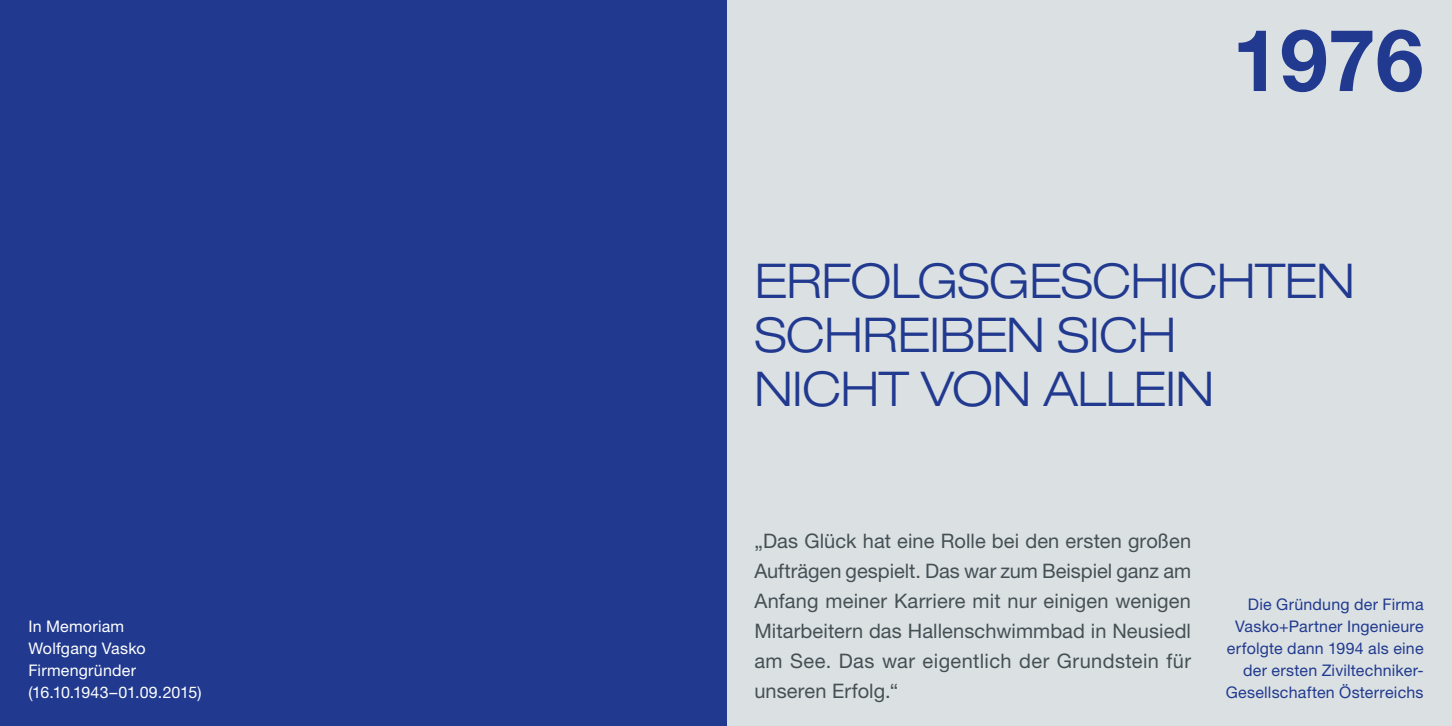
<style>
.page{position:relative;width:1452px;height:726px;background:#fff}
.page>*{position:absolute;margin:0;border:0;box-sizing:border-box;transform-origin:0 0}
.t1{font:700 86px "Helvetica Neue";color:#213a8f}
.t2{font:300 expanded 48px/54px "Helvetica Neue";letter-spacing:-.01em;color:#213a8f}
.t3{font:20px/30px "Helvetica Neue";letter-spacing:.02em;color:#455055;text-align:justify}
.t4{font:16px/22px "Helvetica Neue";letter-spacing:.015em;color:#213a8f;text-align:right}
.t5{font:16px/22px "Helvetica Neue";letter-spacing:.015em;color:#fff}
</style>
<div class="page">
<div style="left:697px;top:0;width:754px;height:726px;background:#dbe0e3"></div>
<div style="left:0;top:0;width:726px;height:726px;background:#213a8f"></div>
<p class="t5" style="left:28px;top:614px;width:175px">In Memoriam<br>Wolfgang Vasko<br>Firmengründer (16.10.1943–01.09.2015)</p>
<h1 class="t1" style="left:1232px;top:-7px;width:193px">1976</h1>
<h2 class="t2" style="left:754px;top:254px;width:602px">ERFOLGSGESCHICHTEN<br>SCHREIBEN SICH<br>NICHT VON ALLEIN</h2>
<p class="t3" style="left:754px;top:525px;width:438px">„Das Glück hat eine Rolle bei den ersten großen Aufträgen gespielt. Das war zum Beispiel ganz am Anfang meiner Karriere mit nur einigen wenigen Mitarbeitern das Hallenschwimmbad in Neusiedl am See. Das war eigentlich der Grundstein für unseren Erfolg.“</p>
<p class="t4" style="left:1225px;top:592px;width:199px">Die Gründung der Firma<br>Vasko+Partner Ingenieure erfolgte dann 1994 als eine der ersten Ziviltechniker-<br>Gesellschaften Österreichs</p>
</div>
